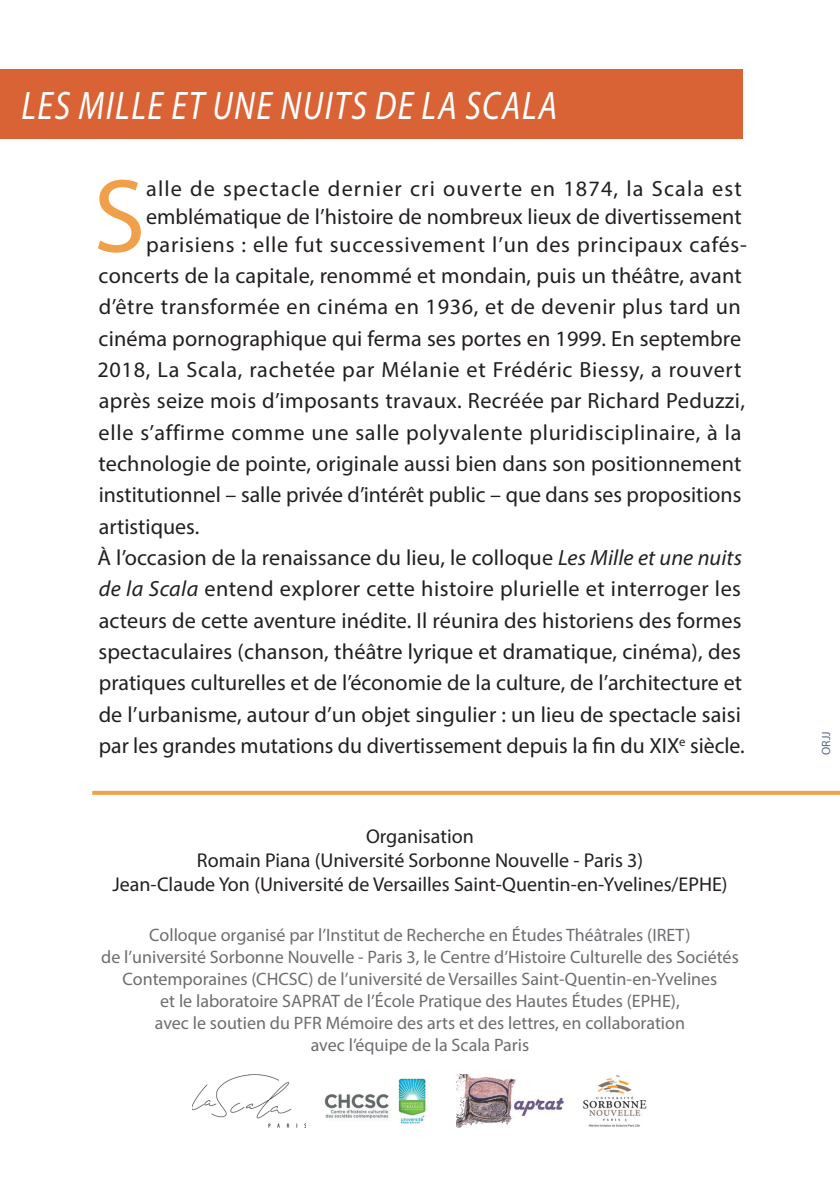
<style>
.page{position:relative;width:840px;height:1191px;background:#fff}
.page>*{position:absolute;margin:0;border:0;box-sizing:border-box;transform-origin:0 0}
.t1{font:105px "Myriad Pro";color:#f0a048}
.t2{font:italic semi-condensed 40px "Myriad Pro";letter-spacing:.04em;color:#fff;scale:.9 1}
.t3{font:22px/31.4px "Myriad Pro";letter-spacing:.005em;color:#231f20}
.t4{font:22px/28px "Myriad Pro";letter-spacing:.035em;color:#231f20}
.t5{font:20px/24px "Myriad Pro";color:#231f20;text-align:center}
.t6{font:18px/22px "Myriad Pro";color:#6c6d70;text-align:center}
.t7{font:12px "Myriad Pro";color:#576790}
.s1{font-style:italic}
</style>
<div class="page">
<div style="left:0;top:69px;width:741px;height:70px;background:#da6336"></div>
<img style="left:324px;top:1078px;width:102px;height:46px">
<img style="left:456px;top:1074px;width:108px;height:53px">
<img style="left:583px;top:1075px;width:64px;height:52px">
<img style="left:192px;top:1074px;width:113px;height:53px">
<svg style="left:92px;top:791px;width:747px;height:4px;background:#f1a44d"></svg>
<h2 class="t2" style="left:22px;top:81px;width:596px">LES MILLE ET UNE NUITS DE LA SCALA</h2>
<h1 class="t1" style="left:93px;top:152px;width:53px">S</h1>
<p class="t4" style="left:146px;top:174px;width:602px">alle de spectacle dernier cri ouverte en 1874, la Scala est emblématique de l’histoire de nombreux lieux de divertissement parisiens : elle fut successivement l’un des principaux cafés-</p>
<p class="t3" style="left:97px;top:259px;width:649px">concerts de la capitale, renommé et mondain, puis un théâtre, avant d’être transformée en cinéma en 1936, et de devenir plus tard un cinéma pornographique qui ferma ses portes en 1999. En septembre 2018, La Scala, rachetée par Mélanie et Frédéric Biessy, a rouvert après seize mois d’imposants travaux. Recréée par Richard Peduzzi, elle s’affirme comme une salle polyvalente pluridisciplinaire, à la technologie de pointe, originale aussi bien dans son positionnement institutionnel – salle privée d’intérêt public – que dans ses propositions artistiques.<br>À l’occasion de la renaissance du lieu, le colloque <span class="s1">Les Mille et une nuits de la Scala</span> entend explorer cette histoire plurielle et interroger les acteurs de cette aventure inédite. Il réunira des historiens des formes spectaculaires (chanson, théâtre lyrique et dramatique, cinéma), des pratiques culturelles et de l’économie de la culture, de l’architecture et de l’urbanisme, autour d’un objet singulier : un lieu de spectacle saisi par les grandes mutations du divertissement depuis la fin du XIX<sup>e</sup> siècle.</p>
<p class="t5" style="left:112px;top:824px;width:616px">Organisation<br>Romain Piana (Université Sorbonne Nouvelle - Paris 3)<br>Jean-Claude Yon (Université de Versailles Saint-Quentin-en-Yvelines/EPHE)</p>
<p class="t6" style="left:101px;top:923px;width:638px">Colloque organisé par l’Institut de Recherche en Études Théâtrales (IRET)<br>de l’université Sorbonne Nouvelle - Paris 3, le Centre d’Histoire Culturelle des Sociétés Contemporaines (CHCSC) de l’université de Versailles Saint-Quentin-en-Yvelines<br>et le laboratoire SAPRAT de l’École Pratique des Hautes Études (EPHE),<br>avec le soutien du PFR Mémoire des arts et des lettres, en collaboration<br>avec l’équipe de la Scala Paris</p>
<p class="t7" style="left:818px;top:755px;width:25px;rotate:-90deg">ORJJ</p>
</div>
